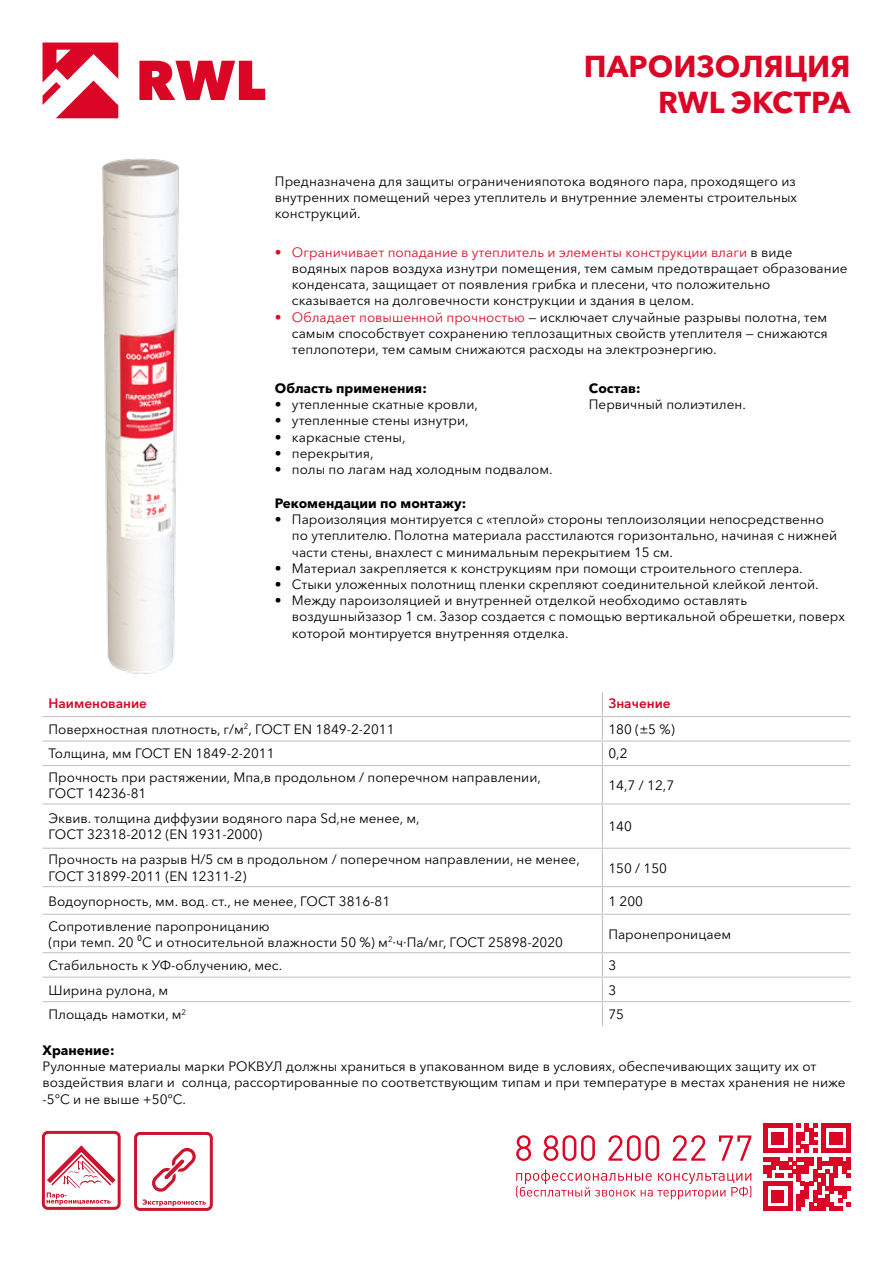
<style>
.page{position:relative;width:893px;height:1263px;background:#fff}
.page>*{position:absolute;margin:0;border:0;box-sizing:border-box;transform-origin:0 0}
.t1{font:700 30px/36px "Avenir Next Cyr";color:#db0626;text-align:right}
.t2{font:13.5px/16.2px "Avenir Next Cyr";color:#000}
.t3{font:700 13.5px "Avenir Next Cyr";color:#000}
.t4{font:600 13.5px "Avenir Next Cyr";color:#db0626}
.s1{color:#dd0c29}
</style>
<div class="page">
<svg style="left:139px;top:61px;width:126px;height:39px"></svg>
<svg style="left:43px;top:43px;width:75px;height:75px"></svg>
<hr style="left:43px;top:716px;width:559px;height:1px;background:#c6c6c6">
<hr style="left:602px;top:716px;width:248px;height:1px;background:#c6c6c6">
<hr style="left:43px;top:740px;width:559px;height:2px;background:#c6c6c6">
<hr style="left:602px;top:740px;width:248px;height:2px;background:#c6c6c6">
<svg style="left:602px;top:692px;width:1px;height:73px"></svg>
<hr style="left:43px;top:765px;width:559px;height:1px;background:#c6c6c6">
<hr style="left:602px;top:765px;width:248px;height:1px;background:#c6c6c6">
<hr style="left:602px;top:766px;width:1px;height:37px;background:#c6c6c6">
<hr style="left:43px;top:803px;width:559px;height:1px;background:#c6c6c6">
<hr style="left:602px;top:803px;width:248px;height:1px;background:#c6c6c6">
<hr style="left:602px;top:804px;width:1px;height:44px;background:#c6c6c6">
<hr style="left:43px;top:848px;width:559px;height:1px;background:#c6c6c6">
<hr style="left:602px;top:848px;width:248px;height:1px;background:#c6c6c6">
<hr style="left:602px;top:849px;width:1px;height:37px;background:#c6c6c6">
<hr style="left:43px;top:886px;width:559px;height:1px;background:#c6c6c6">
<hr style="left:602px;top:886px;width:248px;height:1px;background:#c6c6c6">
<svg style="left:602px;top:887px;width:1px;height:27px"></svg>
<hr style="left:43px;top:914px;width:559px;height:1px;background:#c6c6c6">
<hr style="left:602px;top:914px;width:248px;height:1px;background:#c6c6c6">
<hr style="left:602px;top:915px;width:1px;height:37px;background:#c6c6c6">
<hr style="left:43px;top:952px;width:559px;height:1px;background:#c6c6c6">
<hr style="left:602px;top:952px;width:248px;height:1px;background:#c6c6c6">
<hr style="left:43px;top:976px;width:559px;height:2px;background:#c6c6c6">
<hr style="left:602px;top:976px;width:248px;height:2px;background:#c6c6c6">
<hr style="left:43px;top:1001px;width:559px;height:1px;background:#c6c6c6">
<hr style="left:602px;top:1001px;width:248px;height:1px;background:#c6c6c6">
<svg style="left:602px;top:953px;width:1px;height:73px"></svg>
<img style="left:102px;top:158px;width:77px;height:516px">
<svg style="left:763px;top:1124px;width:87px;height:87px"></svg>
<svg style="left:516px;top:1135px;width:235px;height:26px"></svg>
<svg style="left:516px;top:1170px;width:235px;height:29px"></svg>
<div style="left:42px;top:1131px;width:79px;height:79px;border:3px solid #cb142d;border-radius:5px"></div>
<svg style="left:47px;top:1145px;width:69px;height:60px"></svg>
<div style="left:134px;top:1132px;width:79px;height:79px;border:3px solid #cb142d;border-radius:5px"></div>
<svg style="left:152px;top:1148px;width:44px;height:44px"></svg>
<svg style="left:142px;top:1199px;width:64px;height:7px"></svg>
<h1 class="t1" style="left:584px;top:48px;width:268px">ПАРОИЗОЛЯЦИЯ<br>RWL ЭКСТРА</h1>
<p class="t2" style="left:275px;top:173px;width:524px;text-align:justify">Предназначена для защиты ограниченияпотока водяного пара, проходящего из внутренних помещений через утеплитель и внутренние элементы строительных конструкций.</p>
<p class="t2" style="left:292px;top:244px;width:557px;text-indent:-17px"><span class="s1">• Ограничивает попадание в утеплитель и элементы конструкции влаги</span> в виде водяных паров воздуха изнутри помещения, тем самым предотвращает образование конденсата, защищает от появления грибка и плесени, что положительно сказывается на долговечности конструкции и здания в целом.</p>
<p class="t2" style="left:292px;top:309px;width:537px;text-align:justify;text-indent:-17px"><span class="s1">• Обладает повышенной прочностью</span> — исключает случайные разрывы полотна, тем самым способствует сохранению теплозащитных свойств утеплителя — снижаются теплопотери, тем самым снижаются расходы на электроэнергию.</p>
<p class="t3" style="left:589px;top:380px;width:53px">Состав:</p>
<p class="t2" style="left:589px;top:396px;width:158px">Первичный полиэтилен.</p>
<p class="t3" style="left:275px;top:380px;width:153px">Область применения:</p>
<p class="t2" style="left:275px;top:396px;width:204px">• утепленные скатные кровли,</p>
<p class="t2" style="left:275px;top:412px;width:195px">• утепленные стены изнутри,</p>
<p class="t2" style="left:275px;top:429px;width:132px">• каркасные стены,</p>
<p class="t2" style="left:275px;top:445px;width:100px">• перекрытия,</p>
<p class="t2" style="left:275px;top:461px;width:279px">• полы по лагам над холодным подвалом.</p>
<p class="t3" style="left:275px;top:495px;width:193px">Рекомендации по монтажу:</p>
<p class="t2" style="left:292px;top:511px;width:547px;text-indent:-17px">• Пароизоляция монтируется с «теплой» стороны теплоизоляции непосредственно по утеплителю. Полотна материала расстилаются горизонтально, начиная с нижней части стены, внахлест с минимальным перекрытием 15 см.</p>
<p class="t2" style="left:275px;top:560px;width:529px">• Материал закрепляется к конструкциям при помощи строительного степлера.</p>
<p class="t2" style="left:275px;top:576px;width:545px">• Стыки уложенных полотнищ пленки скрепляют соединительной клейкой лентой.</p>
<p class="t2" style="left:292px;top:592px;width:554px;text-indent:-17px">• Между пароизоляцией и внутренней отделкой необходимо оставлять воздушныйзазор 1 см. Зазор создается с помощью вертикальной обрешетки, поверх которой монтируется внутренняя отделка.</p>
<p class="t4" style="left:49px;top:695px;width:100px">Наименование</p>
<p class="t4" style="left:608px;top:695px;width:64px">Значение</p>
<p class="t2" style="left:49px;top:721px;width:348px">Поверхностная плотность, г/м<sup>2</sup>, ГОСТ EN 1849-2-2011</p>
<p class="t2" style="left:608px;top:721px;width:68px">180 (±5 %)</p>
<p class="t2" style="left:49px;top:746px;width:227px">Толщина, мм ГОСТ EN 1849-2-2011</p>
<p class="t2" style="left:608px;top:746px;width:21px">0,2</p>
<p class="t2" style="left:49px;top:769px;width:494px">Прочность при растяжении, Мпа,в продольном / поперечном направлении,<br>ГОСТ 14236-81</p>
<p class="t2" style="left:608px;top:777px;width:67px">14,7 / 12,7</p>
<p class="t2" style="left:49px;top:810px;width:373px">Эквив. толщина диффузии водяного пара Sd,не менее, м,<br>ГОСТ 32318-2012 (EN 1931-2000)</p>
<p class="t2" style="left:608px;top:818px;width:25px">140</p>
<p class="t2" style="left:49px;top:852px;width:533px">Прочность на разрыв Н/5 см в продольном / поперечном направлении, не менее,<br>ГОСТ 31899-2011 (EN 12311-2)</p>
<p class="t2" style="left:608px;top:860px;width:60px">150 / 150</p>
<p class="t2" style="left:49px;top:893px;width:343px">Водоупорность, мм. вод. ст., не менее, ГОСТ 3816-81</p>
<p class="t2" style="left:608px;top:893px;width:36px">1 200</p>
<p class="t2" style="left:49px;top:918px;width:516px">Сопротивление паропроницанию<br>(при темп. 20 ⁰С и относительной влажности 50 %) м<sup>2</sup>·ч·Па/мг, ГОСТ 25898-2020</p>
<p class="t2" style="left:608px;top:926px;width:124px">Паронепроницаем</p>
<p class="t2" style="left:49px;top:957px;width:235px">Стабильность к УФ-облучению, мес.</p>
<p class="t2" style="left:608px;top:957px;width:9px">3</p>
<p class="t2" style="left:49px;top:982px;width:121px">Ширина рулона, м</p>
<p class="t2" style="left:608px;top:982px;width:9px">3</p>
<p class="t2" style="left:49px;top:1006px;width:139px">Площадь намотки, м<sup>2</sup></p>
<p class="t2" style="left:608px;top:1006px;width:17px">75</p>
<p class="t3" style="left:43px;top:1042px;width:73px">Хранение:</p>
<p class="t2" style="left:43px;top:1058px;width:805px">Рулонные материалы марки РОКВУЛ должны храниться в упакованном виде в условиях, обеспечивающих защиту их от воздействия влаги и солнца, рассортированные по соответствующим типам и при температуре в местах хранения не ниже -5°С и не выше +50°С.</p>
</div>
